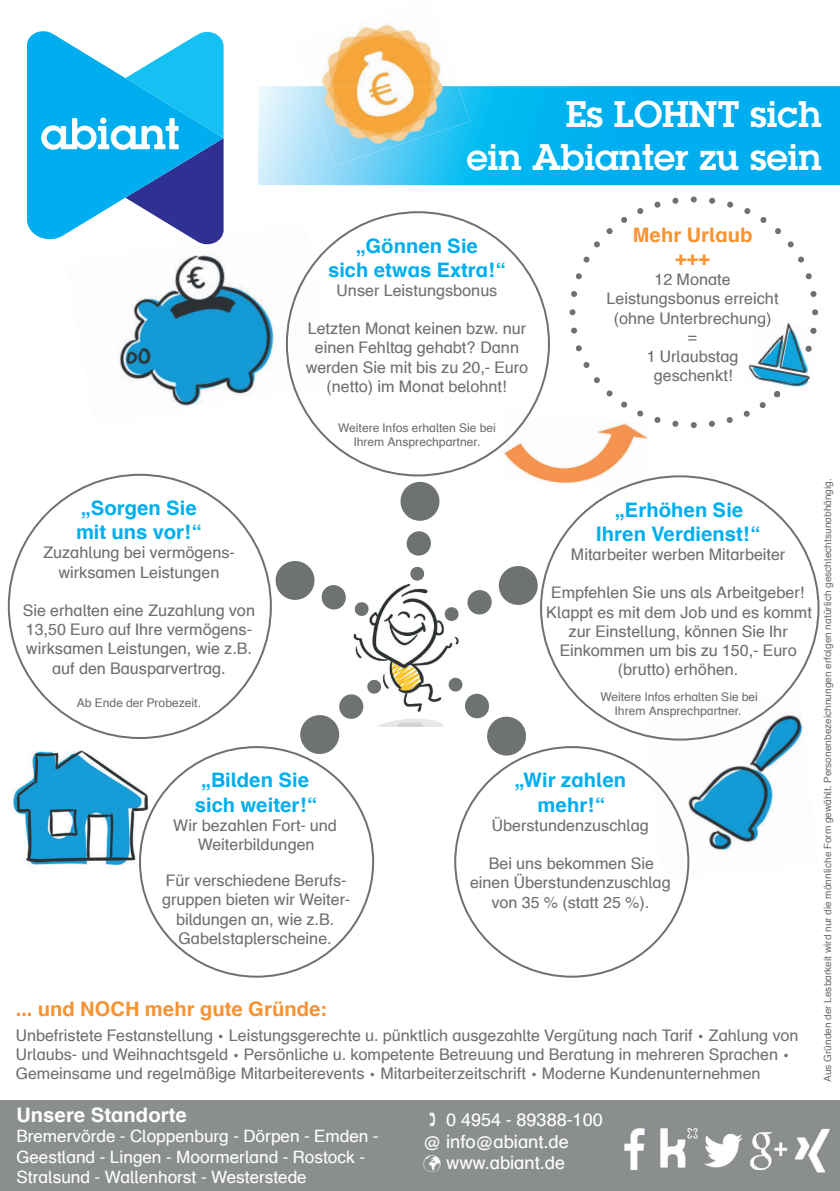
<style>
.page{position:relative;width:840px;height:1191px;background:#fff}
.page>*{position:absolute;margin:0;border:0;box-sizing:border-box;transform-origin:0 0}
.t1{font:600 36px/43.2px "Lubalin Graph Std";color:#fff;text-align:right}
.t2{font:700 20px/24px "Schulbuch Nord Offc";color:#00aeef;text-align:center}
.t3{font:700 20px/24px "Schulbuch Nord Offc";color:#f79332;text-align:center}
.t4{font:700 20px "Schulbuch Nord Offc";color:#fff}
.t5{font:18px/21.6px "Schulbuch Nord Offc";color:#fff}
.t6{font:17px/20.4px "Schulbuch Nord Offc";color:#fff}
.t7{font:16px/19.2px "Schulbuch Nord Offc";color:#6e7071;text-align:center}
.t8{font:16px/19.2px "Schulbuch Nord Offc";color:#6e7273}
.t9{font:12px/14.4px "Schulbuch Nord Offc";color:#6e7071;text-align:center}
.t10{font:10px "Schulbuch Nord Offc";color:#6e7071}
</style>
<div class="page">
<img style="left:533px;top:428px;width:115px;height:51px">
<img style="left:119px;top:222px;width:167px;height:184px">
<img style="left:12px;top:750px;width:127px;height:117px">
<img style="left:668px;top:740px;width:131px;height:130px">
<svg style="left:539px;top:475px;width:280px;height:265px"></svg>
<svg style="left:8px;top:474px;width:264px;height:265px"></svg>
<img style="left:353px;top:583px;width:110px;height:143px">
<svg style="left:353px;top:601px;width:16px;height:16px"></svg>
<svg style="left:275px;top:561px;width:71px;height:49px"></svg>
<div style="left:27px;top:31px;width:14px;height:207px;background:#00aeef"></div>
<svg style="left:41px;top:31px;width:182px;height:213px"></svg>
<svg style="left:258px;top:86px;width:581px;height:99px;background:#1db9f1"></svg>
<svg style="left:410px;top:566px;width:15px;height:15px"></svg>
<svg style="left:406px;top:531px;width:25px;height:25px"></svg>
<svg style="left:400px;top:481px;width:40px;height:40px"></svg>
<svg style="left:443px;top:606px;width:16px;height:16px"></svg>
<svg style="left:467px;top:563px;width:73px;height:53px"></svg>
<svg style="left:300px;top:679px;width:81px;height:67px"></svg>
<svg style="left:448px;top:677px;width:14px;height:15px"></svg>
<svg style="left:465px;top:693px;width:61px;height:53px"></svg>
<div style="left:0;top:1100px;width:839px;height:91px;background:#8b8e8f"></div>
<svg style="left:454px;top:746px;width:235px;height:231px"></svg>
<svg style="left:139px;top:746px;width:235px;height:231px"></svg>
<svg style="left:286px;top:211px;width:263px;height:265px"></svg>
<svg style="left:569px;top:196px;width:248px;height:232px"></svg>
<img style="left:322px;top:24px;width:121px;height:62px">
<img style="left:309px;top:86px;width:160px;height:79px">
<img style="left:744px;top:319px;width:73px;height:74px">
<img style="left:754px;top:316px;width:17px;height:11px">
<img style="left:786px;top:328px;width:30px;height:56px">
<svg style="left:429px;top:1112px;width:6px;height:14px"></svg>
<h1 class="t1" style="left:466px;top:92px;width:356px">Es LOHNT sich<br>ein Abianter zu sein</h1>
<p class="t2" style="left:76px;top:496px;width:127px;text-align:left">„Sorgen Sie mit uns vor!“</p>
<p class="t7" style="left:43px;top:543px;width:193px">Zuzahlung bei vermögens&shy;wirksamen Leistungen</p>
<p class="t7" style="left:23px;top:601px;width:233px">Sie erhalten eine Zuzahlung von<br>13,50 Euro auf Ihre vermögens&shy;wirksamen Leistungen, wie z.B. auf den Bausparvertrag.</p>
<p class="t9" style="left:77px;top:696px;width:126px">Ab Ende der Probezeit.</p>
<p class="t2" style="left:328px;top:234px;width:179px">„Gönnen Sie<br>sich etwas Extra!“</p>
<p class="t7" style="left:336px;top:281px;width:162px">Unser Leistungsbonus</p>
<p class="t7" style="left:305px;top:319px;width:224px">Letzten Monat keinen bzw. nur einen Fehltag gehabt? Dann werden Sie mit bis zu 20,- Euro (netto) im Monat belohnt!</p>
<p class="t9" style="left:338px;top:421px;width:159px">Weitere Infos erhalten Sie bei<br>Ihrem Ansprechpartner.</p>
<p class="t3" style="left:632px;top:223px;width:121px">Mehr Urlaub +++</p>
<p class="t7" style="left:606px;top:270px;width:173px">12 Monate<br>Leistungsbonus erreicht (ohne Unterbrechung)<br>=<br>1 Urlaubstag geschenkt!</p>
<p class="t2" style="left:595px;top:498px;width:166px">„Erhöhen Sie<br>Ihren Verdienst!“</p>
<p class="t7" style="left:570px;top:545px;width:216px">Mitarbeiter werben Mitarbeiter</p>
<p class="t7" style="left:546px;top:583px;width:267px">Empfehlen Sie uns als Arbeitgeber!<br>Klappt es mit dem Job und es kommt zur Einstellung, können Sie Ihr<br>Einkommen um bis zu 150,- Euro (brutto) erhöhen.</p>
<p class="t9" style="left:600px;top:689px;width:159px">Weitere Infos erhalten Sie bei<br>Ihrem Ansprechpartner.</p>
<p class="t2" style="left:195px;top:769px;width:124px">„Bilden Sie sich weiter!“</p>
<p class="t7" style="left:173px;top:815px;width:165px">Wir bezahlen Fort- und<br>Weiterbildungen</p>
<p class="t7" style="left:162px;top:871px;width:189px">Für verschiedene Berufs&shy;gruppen bieten wir Weiter&shy;bildungen an, wie z.B.<br>Gabelstaplerscheine.</p>
<p class="t2" style="left:514px;top:769px;width:113px">„Wir zahlen mehr!“</p>
<p class="t7" style="left:491px;top:815px;width:158px">Überstundenzuschlag</p>
<p class="t7" style="left:470px;top:854px;width:202px">Bei uns bekommen Sie einen Überstundenzuschlag von 35 % (statt 25 %).</p>
<p class="t3" style="left:16px;top:997px;width:312px">... und NOCH mehr gute Gründe:</p>
<p class="t8" style="left:16px;top:1026px;width:783px">Unbefristete Festanstellung • Leistungsgerechte u. pünktlich ausgezahlte Vergütung nach Tarif • Zahlung von<br>Urlaubs- und Weihnachtsgeld • Persönliche u. kompetente Betreuung und Beratung in mehreren Sprachen •<br>Gemeinsame und regelmäßige Mitarbeiterevents • Mitarbeiterzeitschrift • Moderne Kundenunternehmen</p>
<p class="t4" style="left:16px;top:1101px;width:172px">Unsere Standorte</p>
<p class="t6" style="left:16px;top:1126px;width:363px">Bremervörde - Cloppenburg - Dörpen - Emden -<br>Geestland - Lingen - Moormerland - Rostock -<br>Stralsund - Wallenhorst - Westerstede</p>
<p class="t5" style="left:423px;top:1109px;width:181px;text-indent:23px">0 4954 - 89388-100 @ info@abiant.de</p>
<p class="t5" style="left:423px;top:1152px;width:143px">✓ www.abiant.de</p>
<p class="t10" style="left:821px;top:1081px;width:605px;rotate:-90deg">Aus Gründen der Lesbarkeit wird nur die männliche Form gewählt. Personenbezeichnungen erfolgen natürlich geschlechtsunabhängig.</p>
</div>
